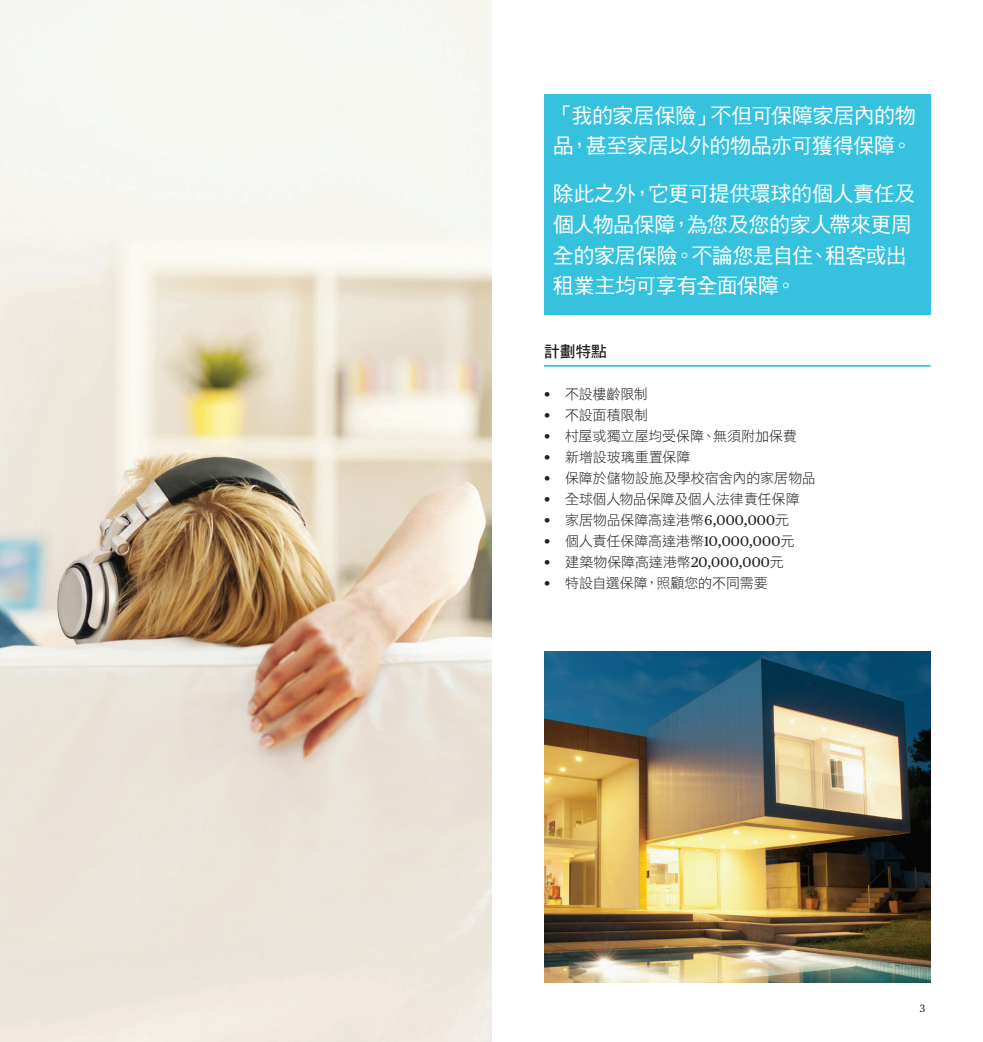
<style>
.page{position:relative;width:983px;height:1042px;background:#fff}
.page>*{position:absolute;margin:0;border:0;box-sizing:border-box;transform-origin:0 0}
.t1{font:21px/30.6px "DF Hei HK W5";letter-spacing:-.02em;color:#fff}
.t2{font:15.75px "DF Hei HK W7";color:#231f20}
.t3{font:14px "DF Hei HK W3";letter-spacing:-.01em;color:#231f20}
.t4{font:10.5px "Chubb Publico Text";color:#231f20}
.s1{font-family:"Chubb Publico Text";font-weight:700}
.s2{font-family:"Chubb Publico Text"}
</style>
<div class="page">
<div style="left:544px;top:94px;width:386px;height:221px;background:#36c2de"></div>
<hr style="left:544px;top:365px;width:386px;height:2px;background:#36c2de">
<img style="left:544px;top:651px;width:386px;height:332px">
<img style="left:0;top:0;width:491px;height:1042px">
<h1 class="t1" style="left:552px;top:99px;width:364px">「我的家居保險」不但可保障家居內的物品，甚至家居以外的物品亦可獲得保障。</h1>
<h1 class="t1" style="left:552px;top:178px;width:364px">除此之外，它更可提供環球的個人責任及個人物品保障，為您及您的家人帶來更周全的家居保險。不論您是自住、租客或出租業主均可享有全面保障。</h1>
<p class="t2" style="left:544px;top:343px;width:64px">計劃特點</p>
<p class="t3" style="left:544px;top:386px;width:105px"><span class="s1">•</span> 不設樓齡限制</p>
<p class="t3" style="left:544px;top:407px;width:105px"><span class="s1">•</span> 不設面積限制</p>
<p class="t3" style="left:544px;top:428px;width:255px"><span class="s1">•</span> 村屋或獨立屋均受保障、無須附加保費</p>
<p class="t3" style="left:544px;top:449px;width:148px"><span class="s1">•</span> 新增設玻璃重置保障</p>
<p class="t3" style="left:544px;top:470px;width:273px"><span class="s1">•</span> 保障於儲物設施及學校宿舍內的家居物品</p>
<p class="t3" style="left:544px;top:491px;width:257px"><span class="s1">•</span> 全球個人物品保障及個人法律責任保障</p>
<p class="t3" style="left:544px;top:512px;width:246px"><span class="s1">•</span> 家居物品保障高達港幣<span class="s2">6,000,000</span>元</p>
<p class="t3" style="left:544px;top:533px;width:252px"><span class="s1">•</span> 個人責任保障高達港幣<span class="s2">10,000,000</span>元</p>
<p class="t3" style="left:544px;top:554px;width:241px"><span class="s1">•</span> 建築物保障高達港幣<span class="s2">20,000,000</span>元</p>
<p class="t3" style="left:544px;top:575px;width:225px"><span class="s1">•</span> 特設自選保障，照顧您的不同需要</p>
<p class="t4" style="left:919px;top:1000px;width:7px">3</p>
</div>
